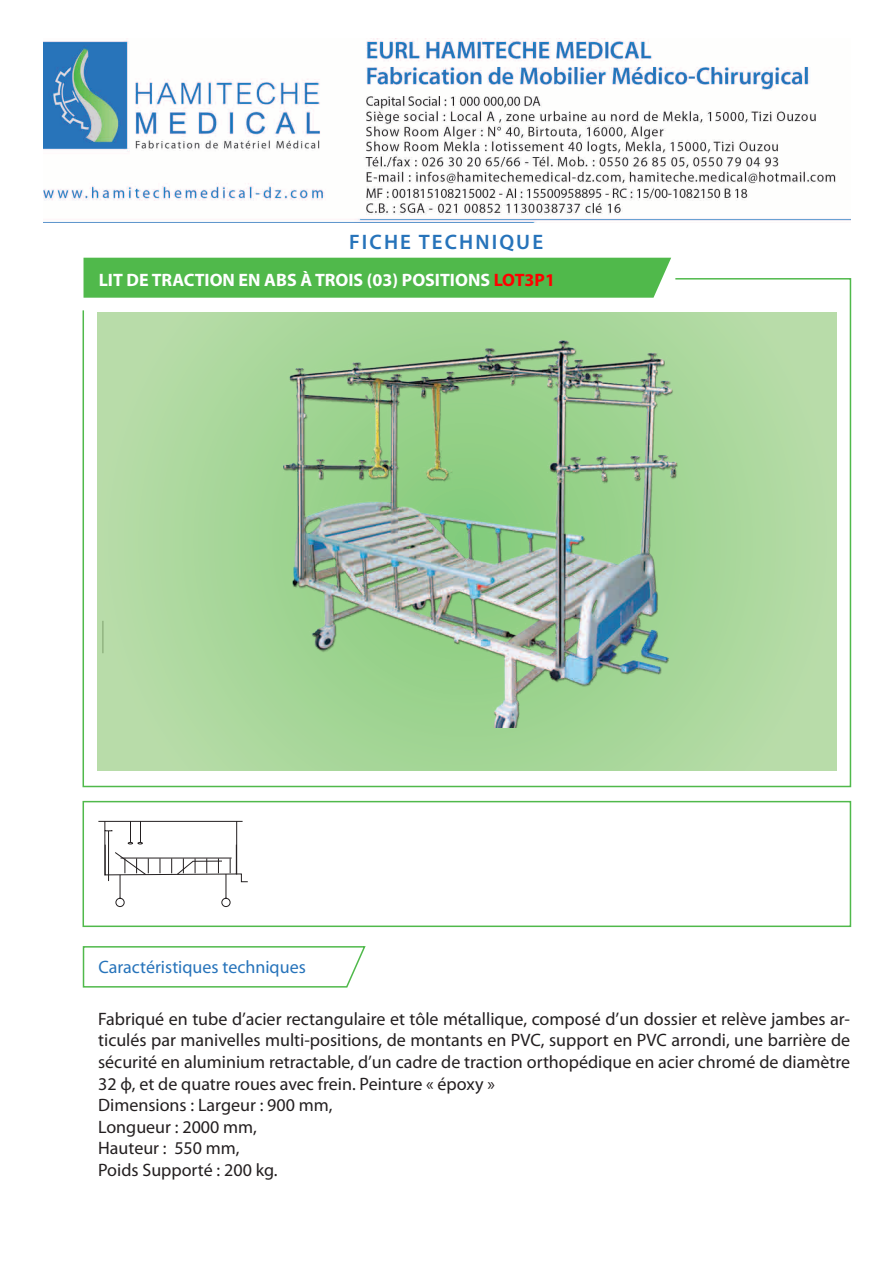
<style>
.page{position:relative;width:893px;height:1263px;background:#fff}
.page>*{position:absolute;margin:0;border:0;box-sizing:border-box;transform-origin:0 0}
.t1{font:600 21px "Myriad Pro";letter-spacing:.1em;color:#2673ba}
.t2{font:18px/21.6px "Myriad Pro";color:#231f20}
.t3{font:700 18px "Myriad Pro";color:#fff}
.t4{font:18px "Myriad Pro";color:#2673ba}
.s1{color:#f00}
</style>
<div class="page">
<img style="left:44px;top:39px;width:806px;height:183px">
<div style="left:83px;top:257px;width:588px;height:20px;background:#50b94b"></div>
<svg style="left:82px;top:946px;width:284px;height:42px"></svg>
<svg style="left:82px;top:277px;width:770px;height:511px"></svg>
<div style="left:83px;top:801px;width:768px;height:126px;border:2px solid #50b94b"></div>
<div style="left:97px;top:312px;width:739px;height:458px;background:#afd9a0"></div>
<img style="left:256px;top:335px;width:436px;height:393px">
<hr style="left:98px;top:821px;width:145px;height:1px;background:#231f20">
<svg style="left:104px;top:821px;width:144px;height:86px"></svg>
<p class="t1" style="left:349px;top:229px;width:196px">FICHE TECHNIQUE</p>
<p class="t3" style="left:99px;top:268px;width:458px">LIT DE TRACTION EN ABS À TROIS (03) POSITIONS <span class="s1">LOT3P1</span></p>
<p class="t4" style="left:98px;top:956px;width:209px">Caractéristiques techniques</p>
<p class="t2" style="left:98px;top:1007px;width:754px">Fabriqué en tube d’acier rectangulaire et tôle métallique, composé d’un dossier et relève jambes ar&shy;ticulés par manivelles multi-positions, de montants en PVC, support en PVC arrondi, une barrière de sécurité en aluminium retractable, d’un cadre de traction orthopédique en acier chromé de diamètre 32 ф, et de quatre roues avec frein. Peinture « époxy »<br>Dimensions : Largeur : 900 mm,<br>Longueur : 2000 mm,<br>Hauteur : 550 mm,<br>Poids Supporté : 200 kg.</p>
</div>
